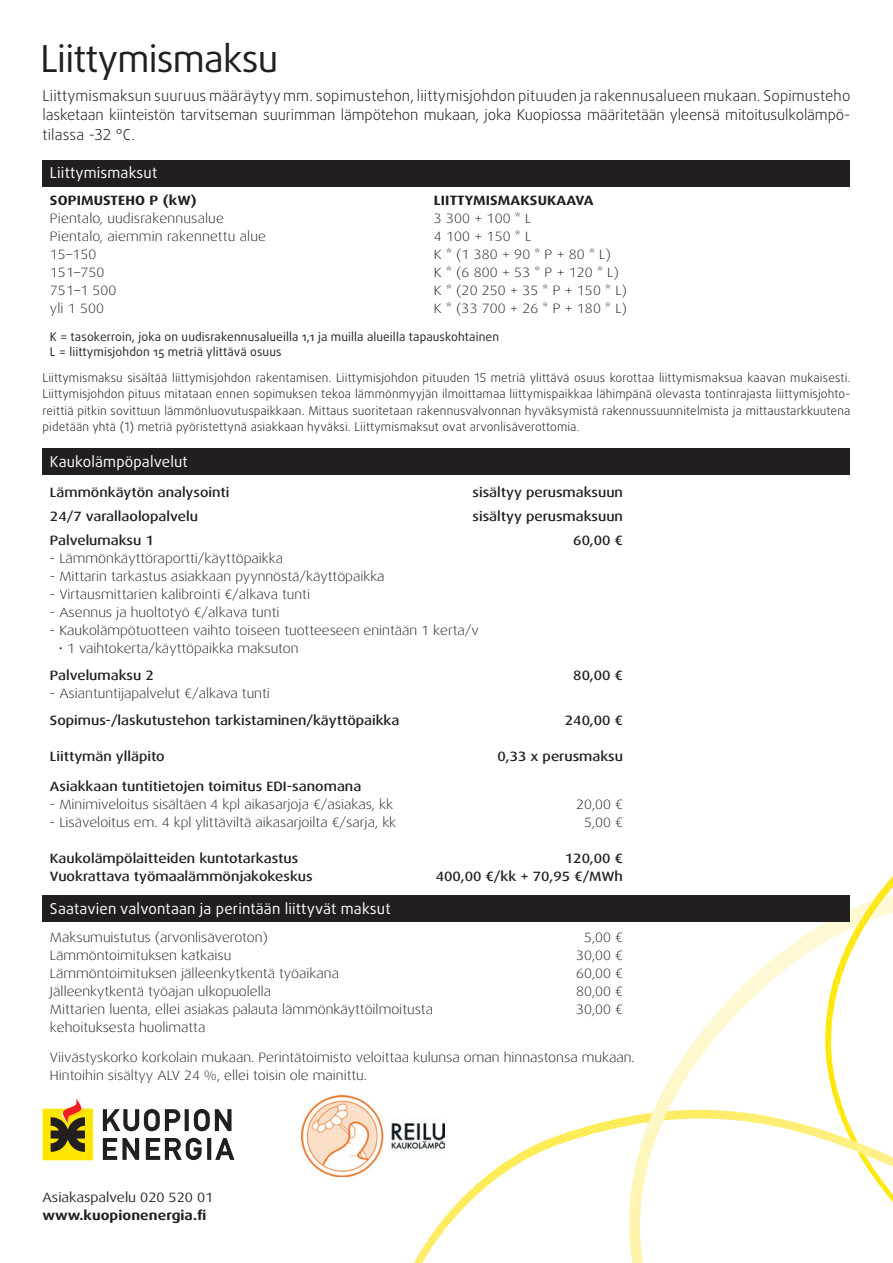
<style>
.page{position:relative;width:893px;height:1263px;background:#fff}
.page>*{position:absolute;margin:0;border:0;box-sizing:border-box;transform-origin:0 0}
.t1{font:37.2px "Daxline Pro";letter-spacing:-.02em;color:#231f20}
.t2{font:300 15px/19.5px "Daxline Pro";letter-spacing:-.01em;color:#231f20;text-align:justify}
.t3{font:15px "Daxline Pro";letter-spacing:.01em;color:#fff}
.t4{font:300 13.5px/18px "Dax Wide";color:#231f20}
.t5{font:500 13.5px "Dax Wide";color:#231f20}
.t6{font:700 13.5px "Dax Wide";letter-spacing:.01em;color:#231f20}
.t7{font:13.5px "Dax Wide";color:#231f20}
.t8{font:300 12px/16.5px "Daxline Pro";letter-spacing:.01em;color:#231f20;text-align:justify}
.t9{font:12px/15px "Daxline Pro";letter-spacing:.01em;color:#231f20}
</style>
<div class="page">
<svg style="left:521px;top:876px;width:372px;height:387px"></svg>
<div style="left:43px;top:160px;width:807px;height:26px;background:#231f20"></div>
<div style="left:43px;top:449px;width:807px;height:26px;background:#231f20"></div>
<div style="left:43px;top:895px;width:807px;height:27px;background:#231f20"></div>
<img style="left:301px;top:1095px;width:143px;height:81px">
<svg style="left:43px;top:1098px;width:50px;height:62px;background:#c1a834"></svg>
<svg style="left:103px;top:1109px;width:131px;height:51px"></svg>
<h1 class="t1" style="left:40px;top:34px;width:239px">Liittymismaksu</h1>
<p class="t2" style="left:43px;top:86px;width:809px">Liittymismaksun suuruus määräytyy mm. sopimustehon, liittymisjohdon pituuden ja rakennusalueen mukaan. Sopimusteho lasketaan kiinteistön tarvitseman suurimman lämpötehon mukaan, joka Kuopiossa määritetään yleensä mitoitusulkolämpö&shy;tilassa -32 °C.</p>
<p class="t3" style="left:50px;top:163px;width:109px">Liittymismaksut</p>
<p class="t6" style="left:50px;top:193px;width:148px">SOPIMUSTEHO P (kW)</p>
<p class="t6" style="left:434px;top:193px;width:161px">LIITTYMISMAKSUKAAVA</p>
<p class="t4" style="left:50px;top:210px;width:175px">Pientalo, uudisrakennusalue</p>
<p class="t4" style="left:434px;top:210px;width:99px">3 300 + 100 * L</p>
<p class="t4" style="left:50px;top:228px;width:218px">Pientalo, aiemmin rakennettu alue</p>
<p class="t4" style="left:434px;top:228px;width:99px">4 100 + 150 * L</p>
<p class="t4" style="left:50px;top:246px;width:48px">15–150</p>
<p class="t4" style="left:434px;top:246px;width:178px">K * (1 380 + 90 * P + 80 * L)</p>
<p class="t4" style="left:50px;top:264px;width:56px">151–750</p>
<p class="t4" style="left:434px;top:264px;width:186px">K * (6 800 + 53 * P + 120 * L)</p>
<p class="t4" style="left:50px;top:282px;width:68px">751–1 500</p>
<p class="t4" style="left:434px;top:282px;width:194px">K * (20 250 + 35 * P + 150 * L)</p>
<p class="t4" style="left:50px;top:300px;width:56px">yli 1 500</p>
<p class="t4" style="left:434px;top:300px;width:194px">K * (33 700 + 26 * P + 180 * L)</p>
<p class="t9" style="left:50px;top:329px;width:451px">K = tasokerroin, joka on uudisrakennusalueilla 1,1 ja muilla alueilla tapauskohtainen<br>L = liittymisjohdon 15 metriä ylittävä osuus</p>
<p class="t8" style="left:43px;top:369px;width:809px">Liittymismaksu sisältää liittymisjohdon rakentamisen. Liittymisjohdon pituuden 15 metriä ylittävä osuus korottaa liittymismaksua kaavan mukaisesti.<br>Liittymisjohdon pituus mitataan ennen sopimuksen tekoa lämmönmyyjän ilmoittamaa liittymispaikkaa lähimpänä olevasta tontinrajasta liittymisjohto&shy;reittiä pitkin sovittuun lämmönluovutuspaikkaan. Mittaus suoritetaan rakennusvalvonnan hyväksymistä rakennussuunnitelmista ja mittaustarkkuutena pidetään yhtä (1) metriä pyöristettynä asiakkaan hyväksi. Liittymismaksut ovat arvonlisäverottomia.</p>
<p class="t3" style="left:50px;top:451px;width:139px">Kaukolämpöpalvelut</p>
<p class="t5" style="left:50px;top:485px;width:181px">Lämmönkäytön analysointi</p>
<p class="t5" style="left:473px;top:485px;width:152px">sisältyy perusmaksuun</p>
<p class="t5" style="left:50px;top:509px;width:149px">24/7 varallaolopalvelu</p>
<p class="t5" style="left:473px;top:509px;width:152px">sisältyy perusmaksuun</p>
<p class="t5" style="left:50px;top:533px;width:105px">Palvelumaksu 1</p>
<p class="t5" style="left:573px;top:533px;width:51px">60,00 €</p>
<p class="t4" style="left:50px;top:549px;width:235px">- Lämmönkäyttöraportti/käyttöpaikka</p>
<p class="t4" style="left:50px;top:567px;width:336px">- Mittarin tarkastus asiakkaan pyynnöstä/käyttöpaikka</p>
<p class="t4" style="left:50px;top:585px;width:262px">- Virtausmittarien kalibrointi €/alkava tunti</p>
<p class="t4" style="left:50px;top:603px;width:231px">- Asennus ja huoltotyö €/alkava tunti</p>
<p class="t4" style="left:50px;top:621px;width:430px">- Kaukolämpötuotteen vaihto toiseen tuotteeseen enintään 1 kerta/v</p>
<p class="t4" style="left:59px;top:639px;width:241px">• 1 vaihtokerta/käyttöpaikka maksuton</p>
<p class="t5" style="left:50px;top:667px;width:105px">Palvelumaksu 2</p>
<p class="t5" style="left:573px;top:667px;width:51px">80,00 €</p>
<p class="t4" style="left:50px;top:684px;width:221px">- Asiantuntijapalvelut €/alkava tunti</p>
<p class="t5" style="left:50px;top:712px;width:351px">Sopimus-/laskutustehon tarkistaminen/käyttöpaikka</p>
<p class="t5" style="left:565px;top:712px;width:60px">240,00 €</p>
<p class="t5" style="left:50px;top:748px;width:116px">Liittymän ylläpito</p>
<p class="t5" style="left:498px;top:748px;width:127px">0,33 x perusmaksu</p>
<p class="t5" style="left:50px;top:778px;width:313px">Asiakkaan tuntitietojen toimitus EDI-sanomana</p>
<p class="t4" style="left:50px;top:795px;width:345px">- Minimiveloitus sisältäen 4 kpl aikasarjoja €/asiakas, kk</p>
<p class="t4" style="left:576px;top:795px;width:48px">20,00 €</p>
<p class="t4" style="left:50px;top:813px;width:348px">- Lisäveloitus em. 4 kpl ylittäviltä aikasarjoilta €/sarja, kk</p>
<p class="t4" style="left:584px;top:813px;width:40px">5,00 €</p>
<p class="t5" style="left:50px;top:850px;width:250px">Kaukolämpölaitteiden kuntotarkastus</p>
<p class="t5" style="left:565px;top:850px;width:60px">120,00 €</p>
<p class="t5" style="left:50px;top:868px;width:264px">Vuokrattava työmaalämmönjakokeskus</p>
<p class="t5" style="left:436px;top:868px;width:189px">400,00 €/kk + 70,95 €/MWh</p>
<p class="t3" style="left:50px;top:898px;width:342px">Saatavien valvontaan ja perintään liittyvät maksut</p>
<p class="t4" style="left:50px;top:928px;width:220px">Maksumuistutus (arvonlisäveroton)</p>
<p class="t4" style="left:584px;top:928px;width:40px">5,00 €</p>
<p class="t4" style="left:50px;top:946px;width:183px">Lämmöntoimituksen katkaisu</p>
<p class="t4" style="left:576px;top:946px;width:48px">30,00 €</p>
<p class="t4" style="left:50px;top:964px;width:291px">Lämmöntoimituksen jälleenkytkentä työaikana</p>
<p class="t4" style="left:576px;top:964px;width:48px">60,00 €</p>
<p class="t4" style="left:50px;top:982px;width:223px">Jälleenkytkentä työajan ulkopuolella</p>
<p class="t4" style="left:576px;top:982px;width:48px">80,00 €</p>
<p class="t4" style="left:50px;top:1000px;width:385px">Mittarien luenta, ellei asiakas palauta lämmönkäyttöilmoitusta</p>
<p class="t4" style="left:576px;top:1000px;width:48px">30,00 €</p>
<p class="t4" style="left:50px;top:1018px;width:157px">kehoituksesta huolimatta</p>
<p class="t4" style="left:50px;top:1048px;width:586px">Viivästyskorko korkolain mukaan. Perintätoimisto veloittaa kulunsa oman hinnastonsa mukaan.<br>Hintoihin sisältyy ALV 24 %, ellei toisin ole mainittu.</p>
<p class="t7" style="left:43px;top:1190px;width:172px">Asiakaspalvelu 020 520 01</p>
<p class="t6" style="left:43px;top:1208px;width:165px">www.kuopionenergia.fi</p>
</div>
